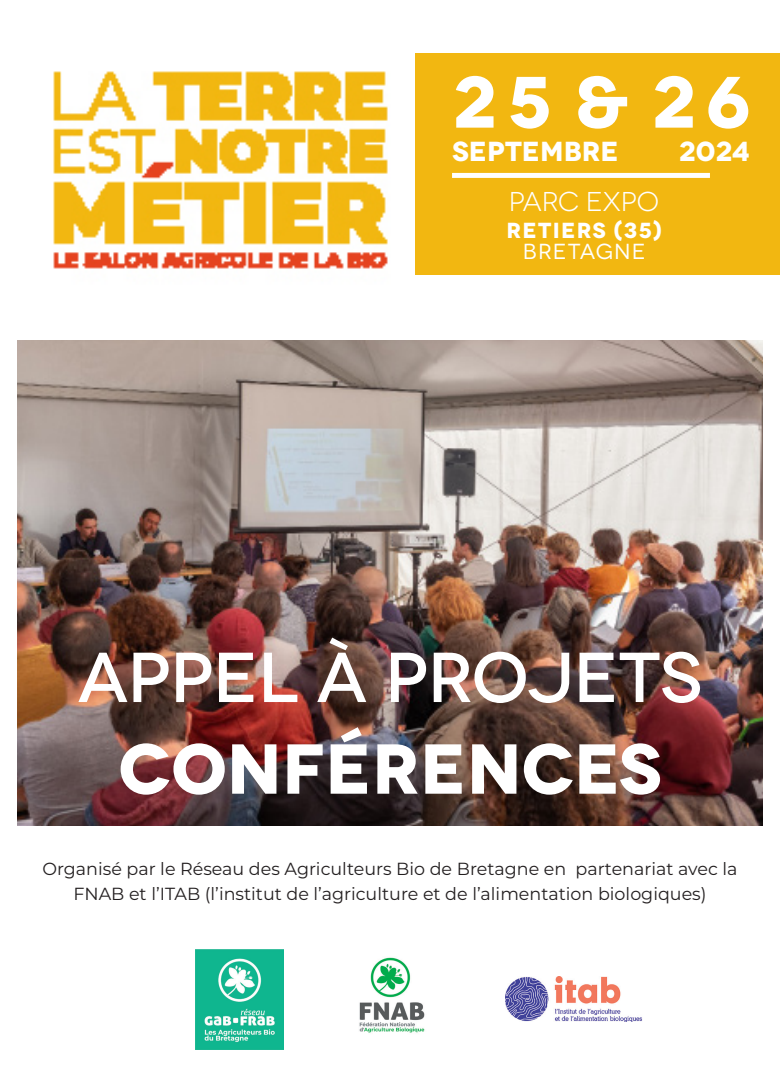
<style>
.page{position:relative;width:780px;height:1088px;background:#fff}
.page>*{position:absolute;margin:0;border:0;box-sizing:border-box;transform-origin:0 0}
.t1{font:700 72.5px "Novecentowide";color:#fff}
.t2{font:500 70.5px "Novecentowide";letter-spacing:-.01em;color:#fff}
.t3{font:700 70.5px "Novecentowide";letter-spacing:-.005em;color:#fff}
.t4{font:700 27.5px "Novecentowide";color:#fff}
.t5{font:27.25px "Novecentowide";letter-spacing:-.005em;color:#fff}
.t6{font:700 21.75px "Novecentowide";letter-spacing:.06em;color:#fff}
.t7{font:21.75px "Novecentowide";letter-spacing:.05em;color:#fff}
.t8{font:17.5px/25px "Montserrat";color:#231f20;text-align:center}
</style>
<div class="page">
<div style="left:415px;top:53px;width:365px;height:222px;background:#f2b711"></div>
<img style="left:53px;top:71px;width:335px;height:198px">
<img style="left:18px;top:340px;width:744px;height:486px">
<img style="left:195px;top:950px;width:88px;height:99px">
<img style="left:505px;top:977px;width:137px;height:45px">
<img style="left:359px;top:957px;width:66px;height:76px">
<div style="left:452px;top:173px;width:258px;height:5px;background:#fff"></div>
<p class="t1" style="left:452px;top:57px;width:299px">25 &amp; 26</p>
<p class="t4" style="left:452px;top:134px;width:168px">SEPTEMBRE</p>
<p class="t4" style="left:678px;top:134px;width:72px">2024</p>
<p class="t5" style="left:509px;top:186px;width:152px">PARC EXPO</p>
<p class="t6" style="left:506px;top:216px;width:157px">RETIERS (35)</p>
<p class="t7" style="left:523px;top:239px;width:124px">BRETAGNE</p>
<p class="t2" style="left:78px;top:635px;width:626px">APPEL À PROJETS</p>
<p class="t3" style="left:118px;top:725px;width:545px">CONFÉRENCES</p>
<p class="t8" style="left:42px;top:855px;width:696px">Organisé par le Réseau des Agriculteurs Bio de Bretagne en partenariat avec la<br>FNAB et l’ITAB (l’institut de l’agriculture et de l’alimentation biologiques)</p>
</div>
